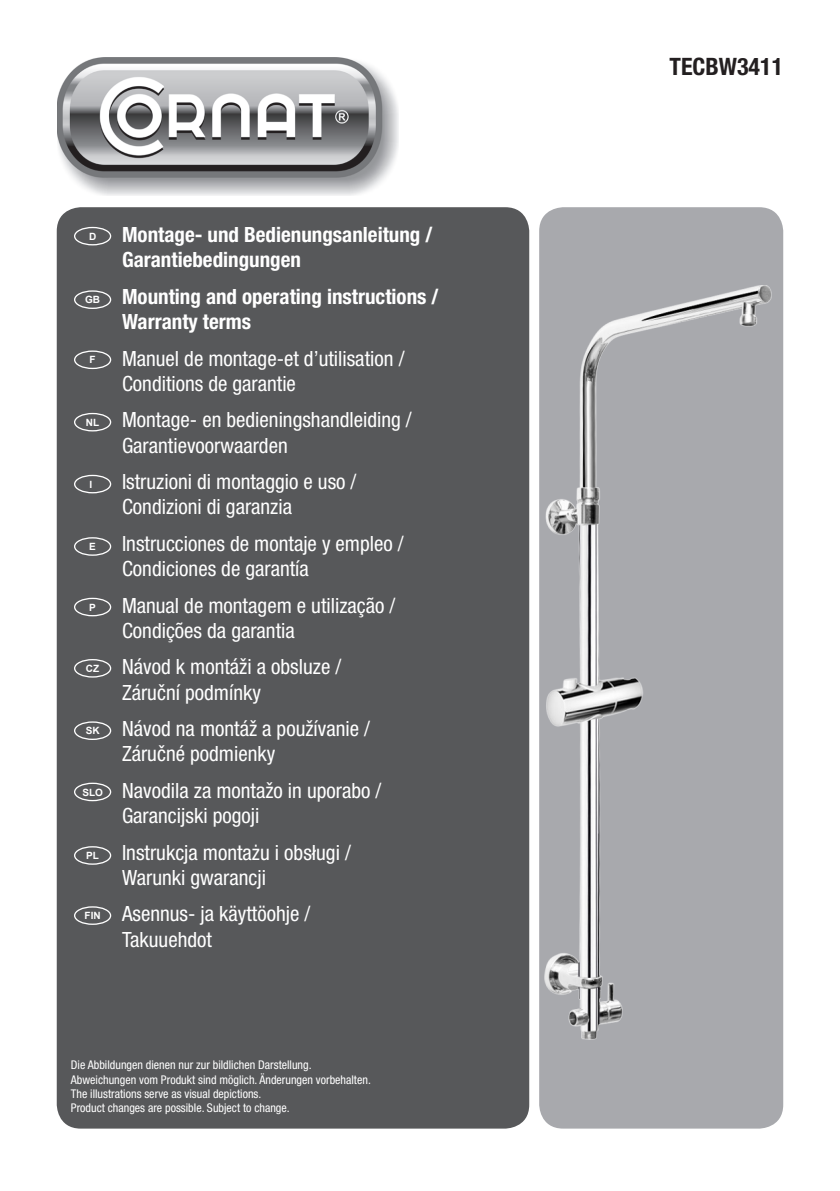
<style>
.page{position:relative;width:840px;height:1191px;background:#fff}
.page>*{position:absolute;margin:0;border:0;box-sizing:border-box;transform-origin:0 0}
.t1{font:700 condensed 24px "Helvetica Neue LT Pro";color:#231f20}
.t2{font:condensed 21px/25.2px "Helvetica Neue LT Pro";color:#fff}
.t3{font:700 condensed 21px/25.2px "Helvetica Neue LT Pro";color:#fff}
.t4{font:condensed 12px/14.4px "Helvetica Neue LT Pro";color:#fff}
.t5{font:700 10px "Arial";color:#fff}
</style>
<div class="page">
<div style="left:57px;top:207px;width:472px;height:921px;background:#57585a;border-radius:24px"></div>
<div style="left:539px;top:207px;width:243px;height:921px;background:#a8a9ad;border-radius:24px"></div>
<div style="left:74px;top:227px;width:37px;height:18px;border:1px solid #fff;border-radius:50%"></div>
<div style="left:74px;top:290px;width:37px;height:19px;border:1px solid #fff;border-radius:50%"></div>
<div style="left:74px;top:350px;width:37px;height:19px;border:1px solid #fff;border-radius:50%"></div>
<div style="left:74px;top:413px;width:37px;height:18px;border:1px solid #fff;border-radius:50%"></div>
<div style="left:74px;top:475px;width:37px;height:18px;border:1px solid #fff;border-radius:50%"></div>
<div style="left:74px;top:537px;width:37px;height:19px;border:1px solid #fff;border-radius:50%"></div>
<div style="left:74px;top:598px;width:37px;height:18px;border:1px solid #fff;border-radius:50%"></div>
<div style="left:74px;top:659px;width:37px;height:18px;border:1px solid #fff;border-radius:50%"></div>
<div style="left:74px;top:721px;width:37px;height:19px;border:1px solid #fff;border-radius:50%"></div>
<div style="left:74px;top:782px;width:37px;height:19px;border:1px solid #fff;border-radius:50%"></div>
<div style="left:74px;top:846px;width:37px;height:18px;border:1px solid #fff;border-radius:50%"></div>
<div style="left:74px;top:906px;width:37px;height:19px;border:1px solid #fff;border-radius:50%"></div>
<img style="left:58px;top:58px;width:340px;height:138px">
<img style="left:544px;top:285px;width:226px;height:755px">
<p class="t5" style="left:89px;top:229px;width:9px">D</p>
<p class="t5" style="left:85px;top:293px;width:16px">GB</p>
<p class="t5" style="left:89px;top:353px;width:8px">F</p>
<p class="t5" style="left:86px;top:415px;width:15px">NL</p>
<p class="t5" style="left:90px;top:477px;width:4px">I</p>
<p class="t5" style="left:89px;top:539px;width:8px">E</p>
<p class="t5" style="left:89px;top:600px;width:8px">P</p>
<p class="t5" style="left:86px;top:661px;width:15px">CZ</p>
<p class="t5" style="left:86px;top:724px;width:15px">SK</p>
<p class="t5" style="left:82px;top:785px;width:22px">SLO</p>
<p class="t5" style="left:86px;top:848px;width:14px">PL</p>
<p class="t5" style="left:84px;top:908px;width:18px">FIN</p>
<p class="t3" style="left:122px;top:222px;width:312px">Montage- und Bedienungsanleitung /<br>Garantiebedingungen</p>
<p class="t3" style="left:122px;top:283px;width:318px">Mounting and operating instructions /<br>Warranty terms</p>
<p class="t2" style="left:122px;top:345px;width:284px">Manuel de montage-et d’utilisation /<br>Conditions de garantie</p>
<p class="t2" style="left:122px;top:407px;width:291px">Montage- en bedieningshandleiding /<br>Garantievoorwaarden</p>
<p class="t2" style="left:122px;top:469px;width:236px">Istruzioni di montaggio e uso /<br>Condizioni di garanzia</p>
<p class="t2" style="left:122px;top:531px;width:283px">Instrucciones de montaje y empleo /<br>Condiciones de garantía</p>
<p class="t2" style="left:122px;top:592px;width:275px">Manual de montagem e utilização /<br>Condições da garantia</p>
<p class="t2" style="left:122px;top:654px;width:220px">Návod k montáži a obsluze /<br>Záruční podmínky</p>
<p class="t2" style="left:122px;top:716px;width:249px">Návod na montáž a používanie /<br>Záručné podmienky</p>
<p class="t2" style="left:122px;top:777px;width:261px">Navodila za montažo in uporabo /<br>Garancijski pogoji</p>
<p class="t2" style="left:122px;top:839px;width:230px">Instrukcja montażu i obsługi /<br>Warunki gwarancji</p>
<p class="t2" style="left:122px;top:901px;width:190px">Asennus- ja käyttöohje /<br>Takuuehdot</p>
<p class="t4" style="left:71px;top:1057px;width:301px">Die Abbildungen dienen nur zur bildlichen Darstellung.<br>Abweichungen vom Produkt sind möglich. Änderungen vorbehalten.<br>The illustrations serve as visual depictions.<br>Product changes are possible. Subject to change.</p>
<p class="t1" style="left:669px;top:52px;width:115px">TECBW3411</p>
</div>
